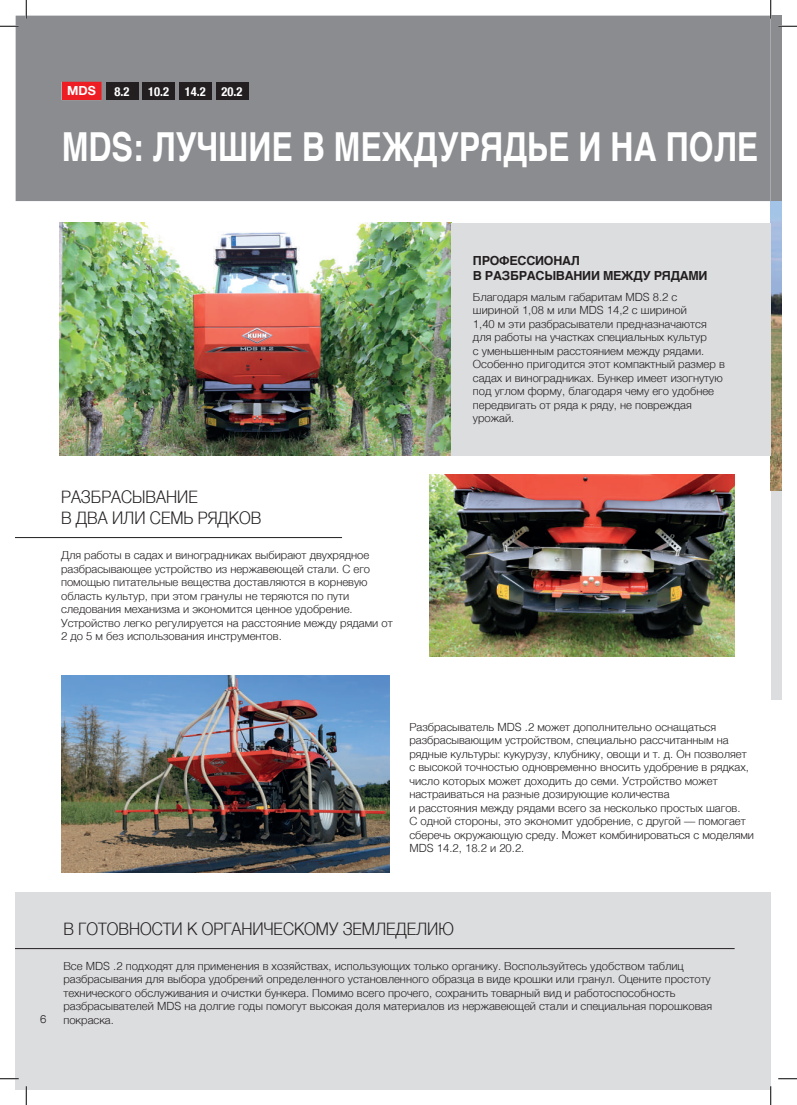
<style>
.page{position:relative;width:797px;height:1105px;background:#fff}
.page>*{position:absolute;margin:0;border:0;box-sizing:border-box;transform-origin:0 0}
.t1{font:700 40px "Helvetica";color:#fff;scale:.8 1}
.t2{font:300 17.5px/21px "Helvetica";color:#231f20;scale:.9 1}
.t3{font:700 12.5px/15px "Helvetica";letter-spacing:-.02em;color:#231f20}
.t4{font:700 condensed 12.5px "Helvetica Neue LT Com";color:#fff}
.t5{font:700 12.5px "Helvetica Neue LT Com";color:#fff}
.t6{font:300 11.25px/13.5px "Helvetica";color:#231f20}
.t7{font:300 11.25px "Helvetica Neue LT Com";color:#231f20}
</style>
<div class="page">
<div style="left:770px;top:490px;width:11px;height:210px;background:#dcdddf"></div>
<img style="left:60px;top:223px;width:391px;height:232px">
<img style="left:429px;top:474px;width:305px;height:182px">
<img style="left:62px;top:675px;width:327px;height:198px">
<img style="left:770px;top:201px;width:11px;height:289px">
<div style="left:451px;top:223px;width:319px;height:232px;background:#dcdddf"></div>
<div style="left:16px;top:892px;width:754px;height:197px;background:#dcdddf"></div>
<div style="left:16px;top:16px;width:754px;height:185px;background:#8a8c8f"></div>
<div style="left:770px;top:16px;width:11px;height:185px;background:#8a8c8f"></div>
<hr style="left:16px;top:537px;width:326px;height:1px;background:#231f20">
<hr style="left:16px;top:948px;width:718px;height:1px;background:#231f20">
<div style="left:106px;top:82px;width:32px;height:18px;background:#231f20"></div>
<div style="left:143px;top:82px;width:32px;height:18px;background:#231f20"></div>
<div style="left:179px;top:82px;width:32px;height:18px;background:#231f20"></div>
<div style="left:216px;top:82px;width:32px;height:18px;background:#231f20"></div>
<svg style="left:0;top:25px;width:19px;height:2px"></svg>
<svg style="left:778px;top:25px;width:19px;height:2px"></svg>
<svg style="left:0;top:1078px;width:19px;height:1px"></svg>
<svg style="left:778px;top:1078px;width:19px;height:1px"></svg>
<svg style="left:25px;top:0;width:2px;height:19px"></svg>
<svg style="left:25px;top:1086px;width:2px;height:19px"></svg>
<svg style="left:770px;top:0;width:1px;height:19px"></svg>
<svg style="left:770px;top:1086px;width:1px;height:19px"></svg>
<p class="t5" style="left:67px;top:83px;width:30px">MDS</p>
<p class="t4" style="left:115px;top:84px;width:16px">8.2</p>
<p class="t4" style="left:148px;top:84px;width:22px">10.2</p>
<p class="t4" style="left:185px;top:84px;width:23px">14.2</p>
<p class="t4" style="left:221px;top:84px;width:22px">20.2</p>
<h1 class="t1" style="left:62px;top:115px;width:872px">MDS: ЛУЧШИЕ В МЕЖДУРЯДЬЕ И НА ПОЛЕ</h1>
<h2 class="t2" style="left:61px;top:485px;width:224px">РАЗБРАСЫВАНИЕ<br>В ДВА ИЛИ СЕМЬ РЯДКОВ</h2>
<p class="t6" style="left:61px;top:547px;width:333px">Для работы в садах и виноградниках выбирают двухрядное разбрасывающее устройство из нержавеющей стали. С его помощью питательные вещества доставляются в корневую область культур, при этом гранулы не теряются по пути следования механизма и экономится ценное удобрение.<br>Устройство легко регулируется на расстояние между рядами от 2 до 5 м без использования инструментов.</p>
<p class="t3" style="left:473px;top:254px;width:236px">ПРОФЕССИОНАЛ<br>В РАЗБРАСЫВАНИИ МЕЖДУ РЯДАМИ</p>
<p class="t6" style="left:473px;top:289px;width:253px">Благодаря малым габаритам MDS 8.2 с шириной 1,08 м или MDS 14,2 с шириной<br>1,40 м эти разбрасыватели предназначаются для работы на участках специальных культур<br>с уменьшенным расстоянием между рядами.<br>Особенно пригодится этот компактный размер в садах и виноградниках. Бункер имеет изогнутую под углом форму, благодаря чему его удобнее передвигать от ряда к ряду, не повреждая урожай.</p>
<p class="t6" style="left:409px;top:719px;width:346px">Разбрасыватель MDS .2 может дополнительно оснащаться разбрасывающим устройством, специально рассчитанным на рядные культуры: кукурузу, клубнику, овощи и т. д. Он позволяет с высокой точностью одновременно вносить удобрение в рядках, число которых может доходить до семи. Устройство может настраиваться на разные дозирующие количества<br>и расстояния между рядами всего за несколько простых шагов.<br>С одной стороны, это экономит удобрение, с другой — помогает сберечь окружающую среду. Может комбинироваться с моделями MDS 14.2, 18.2 и 20.2.</p>
<p class="t7" style="left:40px;top:1012px;width:8px">6</p>
<h2 class="t2" style="left:63px;top:917px;width:435px">В ГОТОВНОСТИ К ОРГАНИЧЕСКОМУ ЗЕМЛЕДЕЛИЮ</h2>
<p class="t6" style="left:63px;top:958px;width:650px">Все MDS .2 подходят для применения в хозяйствах, использующих только органику. Воспользуйтесь удобством таблиц разбрасывания для выбора удобрений определенного установленного образца в виде крошки или гранул. Оцените простоту технического обслуживания и очистки бункера. Помимо всего прочего, сохранить товарный вид и работоспособность разбрасывателей MDS на долгие годы помогут высокая доля материалов из нержавеющей стали и специальная порошковая покраска.</p>
</div>
